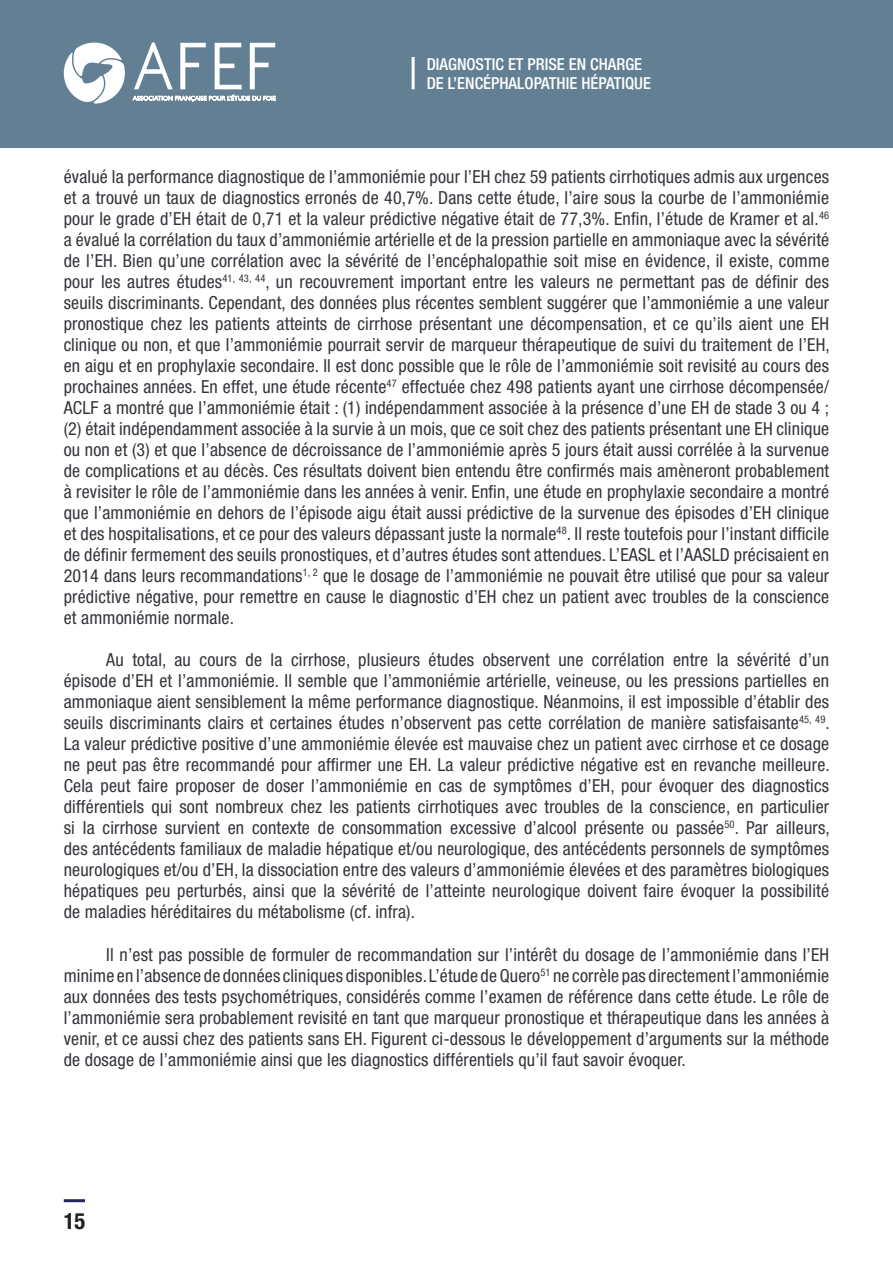
<style>
.page{position:relative;width:893px;height:1263px;background:#fff}
.page>*{position:absolute;margin:0;border:0;box-sizing:border-box;transform-origin:0 0}
.t1{font:700 condensed 22.5px "Helvetica Neue";color:#231f20}
.t2{font:condensed 18px/21px "Helvetica Neue";letter-spacing:.01em;color:#36343b;text-align:justify}
.t3{font:500 condensed 16.5px/19.8px "Helvetica Neue";color:#fff}
</style>
<div class="page">
<hr style="left:64px;top:1199px;width:21px;height:3px;background:#262760">
<div style="left:0;top:0;width:893px;height:148px;background:#627f93"></div>
<svg style="left:180px;top:43px;width:26px;height:46px"></svg>
<svg style="left:250px;top:43px;width:25px;height:46px"></svg>
<svg style="left:215px;top:43px;width:27px;height:46px"></svg>
<svg style="left:134px;top:43px;width:39px;height:46px"></svg>
<svg style="left:64px;top:43px;width:61px;height:61px"></svg>
<svg style="left:133px;top:95px;width:143px;height:6px"></svg>
<hr style="left:412px;top:57px;width:3px;height:32px;background:#fff">
<p class="t3" style="left:427px;top:54px;width:226px">DIAGNOSTIC ET PRISE EN CHARGE<br>DE L’ENCÉPHALOPATHIE HÉPATIQUE</p>
<p class="t2" style="left:64px;top:166px;width:768px">évalué la performance diagnostique de l’ammoniémie pour l’EH chez 59 patients cirrhotiques admis aux urgences et a trouvé un taux de diagnostics erronés de 40,7%. Dans cette étude, l’aire sous la courbe de l’ammoniémie pour le grade d’EH était de 0,71 et la valeur prédictive négative était de 77,3%. Enfin, l’étude de Kramer et al.<sup>46 </sup>a évalué la corrélation du taux d’ammoniémie artérielle et de la pression partielle en ammoniaque avec la sévérité de l’EH. Bien qu’une corrélation avec la sévérité de l’encéphalopathie soit mise en évidence, il existe, comme pour les autres études<sup>41,</sup> <sup>43,</sup> <sup>44</sup>, un recouvrement important entre les valeurs ne permettant pas de définir des seuils discriminants. Cependant, des données plus récentes semblent suggérer que l’ammoniémie a une valeur pronostique chez les patients atteints de cirrhose présentant une décompensation, et ce qu’ils aient une EH clinique ou non, et que l’ammoniémie pourrait servir de marqueur thérapeutique de suivi du traitement de l’EH, en aigu et en prophylaxie secondaire. Il est donc possible que le rôle de l’ammoniémie soit revisité au cours des prochaines années. En effet, une étude récente<sup>47</sup> effectuée chez 498 patients ayant une cirrhose décompensée/ ACLF a montré que l’ammoniémie était : (1) indépendamment associée à la présence d’une EH de stade 3 ou 4 ; (2) était indépendamment associée à la survie à un mois, que ce soit chez des patients présentant une EH clinique ou non et (3) et que l’absence de décroissance de l’ammoniémie après 5 jours était aussi corrélée à la survenue de complications et au décès. Ces résultats doivent bien entendu être confirmés mais amèneront probablement à revisiter le rôle de l’ammoniémie dans les années à venir. Enfin, une étude en prophylaxie secondaire a montré que l’ammoniémie en dehors de l’épisode aigu était aussi prédictive de la survenue des épisodes d’EH clinique et des hospitalisations, et ce pour des valeurs dépassant juste la normale<sup>48</sup>. Il reste toutefois pour l’instant difficile de définir fermement des seuils pronostiques, et d’autres études sont attendues. L’EASL et l’AASLD précisaient en 2014 dans leurs recommandations<sup>1,</sup> <sup>2</sup> que le dosage de l’ammoniémie ne pouvait être utilisé que pour sa valeur prédictive négative, pour remettre en cause le diagnostic d’EH chez un patient avec troubles de la conscience et ammoniémie normale.</p>
<p class="t2" style="left:64px;top:649px;width:768px;text-indent:43px">Au total, au cours de la cirrhose, plusieurs études observent une corrélation entre la sévérité d’un épisode d’EH et l’ammoniémie. Il semble que l’ammoniémie artérielle, veineuse, ou les pressions partielles en ammoniaque aient sensiblement la même performance diagnostique. Néanmoins, il est impossible d’établir des seuils discriminants clairs et certaines études n’observent pas cette corrélation de manière satisfaisante<sup>45,</sup> <sup>49</sup>.<br>La valeur prédictive positive d’une ammoniémie élevée est mauvaise chez un patient avec cirrhose et ce dosage ne peut pas être recommandé pour affirmer une EH. La valeur prédictive négative est en revanche meilleure.<br>Cela peut faire proposer de doser l’ammoniémie en cas de symptômes d’EH, pour évoquer des diagnostics différentiels qui sont nombreux chez les patients cirrhotiques avec troubles de la conscience, en particulier si la cirrhose survient en contexte de consommation excessive d’alcool présente ou passée<sup>50</sup>. Par ailleurs, des antécédents familiaux de maladie hépatique et/ou neurologique, des antécédents personnels de symptômes neurologiques et/ou d’EH, la dissociation entre des valeurs d’ammoniémie élevées et des paramètres biologiques hépatiques peu perturbés, ainsi que la sévérité de l’atteinte neurologique doivent faire évoquer la possibilité de maladies héréditaires du métabolisme (cf. infra).</p>
<p class="t2" style="left:64px;top:943px;width:767px;text-indent:43px">Il n’est pas possible de formuler de recommandation sur l’intérêt du dosage de l’ammoniémie dans l’EH minime en l’absence de données cliniques disponibles. L’étude de Quero<sup>51</sup> ne corrèle pas directement l’ammoniémie aux données des tests psychométriques, considérés comme l’examen de référence dans cette étude. Le rôle de l’ammoniémie sera probablement revisité en tant que marqueur pronostique et thérapeutique dans les années à venir, et ce aussi chez des patients sans EH. Figurent ci-dessous le développement d’arguments sur la méthode de dosage de l’ammoniémie ainsi que les diagnostics différentiels qu’il faut savoir évoquer.</p>
<p class="t1" style="left:64px;top:1207px;width:23px">15</p>
</div>
